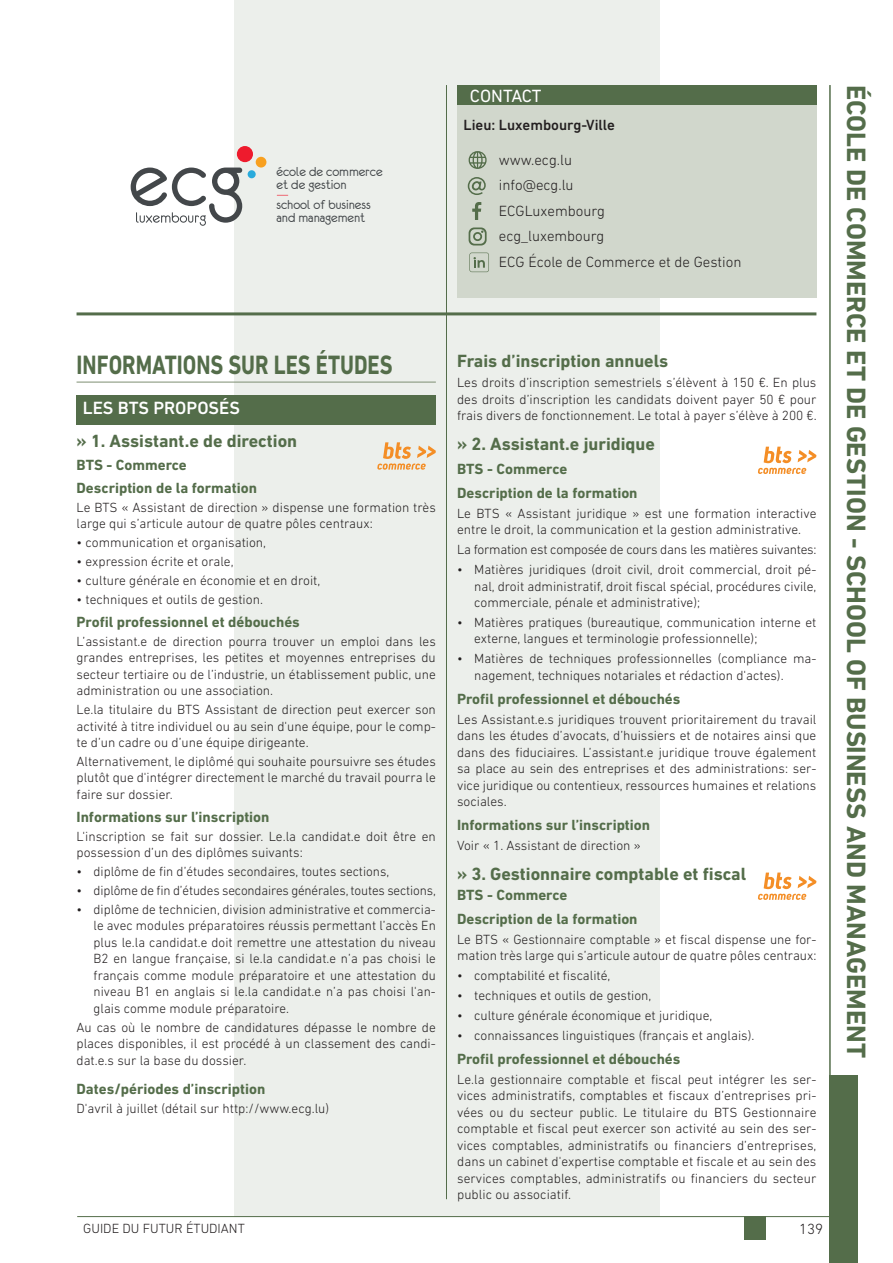
<style>
.page{position:relative;width:893px;height:1263px;background:#fff}
.page>*{position:absolute;margin:0;border:0;box-sizing:border-box;transform-origin:0 0}
.t1{font:700 27px "DIN Next LT Pro";color:#546d4a}
.t2{font:700 27px "DIN Next LT Pro";color:#546d4a;scale:.8 1}
.t3{font:700 18px "DIN Next LT Pro";color:#546d4a}
.t4{font:500 18px "DIN Next LT Pro";color:#fff}
.t5{font:18px "DIN Next LT Pro";letter-spacing:-.01em;color:#fff}
.t6{font:700 15px/24.2px "DIN Next LT Pro";color:#546d4a}
.t7{font:300 15px/25.5px "DIN Next LT Pro";color:#231f20}
.t8{font:500 15px "DIN Next LT Pro";color:#231f20}
.t9{font:14.55px/13.4px "Eurofurenceregular";color:#43474a}
.t10{font:300 13.5px/16.5px "DIN Next LT Pro";color:#231f20;text-align:justify}
.t11{font:300 13.5px "DIN Next LT Pro";letter-spacing:-.02em;color:#231f20}
</style>
<div class="page">
<div style="left:234px;top:0;width:425px;height:1216px;background:#ecefeb"></div>
<hr style="left:829px;top:85px;width:2px;height:1178px;background:#546d4a">
<div style="left:744px;top:1216px;width:21px;height:24px;background:#546d4a"></div>
<hr style="left:77px;top:1216px;width:667px;height:1px;background:#546d4a">
<hr style="left:765px;top:1216px;width:64px;height:1px;background:#546d4a">
<hr style="left:446px;top:85px;width:1px;height:1114px;background:#546d4a">
<div style="left:829px;top:1076px;width:28px;height:187px;background:#546d4a"></div>
<div style="left:237px;top:146px;width:16px;height:16px;background:#ee1b2d;border-radius:50%"></div>
<div style="left:256px;top:157px;width:10px;height:11px;background:#f8a01f;border-radius:50%"></div>
<div style="left:248px;top:170px;width:8px;height:8px;background:#2aabdc;border-radius:50%"></div>
<svg style="left:131px;top:168px;width:111px;height:58px"></svg>
<hr style="left:77px;top:312px;width:739px;height:3px;background:#546d4a">
<hr style="left:77px;top:382px;width:359px;height:1px;background:#7d8e72">
<svg style="left:377px;top:442px;width:59px;height:28px"></svg>
<svg style="left:758px;top:447px;width:58px;height:27px"></svg>
<svg style="left:758px;top:872px;width:58px;height:28px"></svg>
<div style="left:457px;top:85px;width:359px;height:21px;background:#546d4a"></div>
<div style="left:457px;top:106px;width:359px;height:192px;background:#d1d7cc"></div>
<div style="left:77px;top:395px;width:359px;height:30px;background:#546d4a"></div>
<svg style="left:469px;top:151px;width:18px;height:18px"></svg>
<svg style="left:468px;top:177px;width:18px;height:18px"></svg>
<svg style="left:472px;top:202px;width:9px;height:18px"></svg>
<svg style="left:469px;top:227px;width:18px;height:18px"></svg>
<svg style="left:469px;top:253px;width:20px;height:19px"></svg>
<h2 class="t5" style="left:470px;top:86px;width:73px">CONTACT</h2>
<p class="t9" style="left:277px;top:165px;width:108px">école de commerce et de gestion</p>
<p class="t9" style="left:277px;top:198px;width:96px">school of business and management</p>
<p class="t8" style="left:463px;top:116px;width:153px">Lieu: Luxembourg-Ville</p>
<p class="t7" style="left:499px;top:147px;width:244px">www.ecg.lu<br>info@ecg.lu<br>ECGLuxembourg<br>ecg_luxembourg<br>ECG École de Commerce et de Gestion</p>
<h1 class="t2" style="left:77px;top:349px;width:397px">INFORMATIONS SUR LES ÉTUDES</h1>
<h2 class="t4" style="left:83px;top:398px;width:159px">LES BTS PROPOSÉS</h2>
<h2 class="t3" style="left:77px;top:430px;width:222px">» 1. Assistant.e de direction</h2>
<p class="t6" style="left:77px;top:453px;width:182px;line-height:23.1px">BTS - Commerce<br>Description de la formation</p>
<p class="t10" style="left:77px;top:499px;width:361px">Le BTS « Assistant de direction » dispense une formation très large qui s’articule autour de quatre pôles centraux:</p>
<p class="t10" style="left:77px;top:534px;width:191px">• communication et organisation,</p>
<p class="t10" style="left:77px;top:553px;width:159px">• expression écrite et orale,</p>
<p class="t10" style="left:77px;top:572px;width:245px">• culture générale en économie et en droit,</p>
<p class="t10" style="left:77px;top:591px;width:188px">• techniques et outils de gestion.</p>
<p class="t6" style="left:77px;top:609px;width:225px">Profil professionnel et débouchés</p>
<p class="t10" style="left:77px;top:633px;width:361px">L’assistant.e de direction pourra trouver un emploi dans les grandes entreprises, les petites et moyennes entreprises du secteur tertiaire ou de l’industrie, un établissement public, une administration ou une association.</p>
<p class="t10" style="left:77px;top:701px;width:361px">Le.la titulaire du BTS Assistant de direction peut exercer son activité à titre individuel ou au sein d'une équipe, pour le comp&shy;te d’un cadre ou d’une équipe dirigeante.</p>
<p class="t10" style="left:77px;top:753px;width:361px">Alternativement, le diplômé qui souhaite poursuivre ses études plutôt que d'intégrer directement le marché du travail pourra le faire sur dossier.</p>
<p class="t6" style="left:77px;top:805px;width:194px">Informations sur l’inscription</p>
<p class="t10" style="left:77px;top:828px;width:361px">L'inscription se fait sur dossier. Le.la candidat.e doit être en possession d’un des diplômes suivants:</p>
<p class="t10" style="left:77px;top:863px;width:314px">• diplôme de fin d’études secondaires, toutes sections,</p>
<p class="t10" style="left:77px;top:882px;width:361px">• diplôme de fin d’études secondaires générales, toutes sections,</p>
<p class="t10" style="left:94px;top:901px;width:344px;text-indent:-17px">• diplôme de technicien, division administrative et commercia&shy;le avec modules préparatoires réussis permettant l’accès En plus le.la candidat.e doit remettre une attestation du niveau B2 en langue française, si le.la candidat.e n’a pas choisi le français comme module préparatoire et une attestation du niveau B1 en anglais si le.la candidat.e n’a pas choisi l'an&shy;glais comme module préparatoire.</p>
<p class="t10" style="left:77px;top:1019px;width:361px">Au cas où le nombre de candidatures dépasse le nombre de places disponibles, il est procédé à un classement des candi&shy;dat.e.s sur la base du dossier.</p>
<p class="t6" style="left:77px;top:1076px;width:190px">Dates/périodes d’inscription</p>
<p class="t10" style="left:77px;top:1099px;width:254px">D'avril à juillet (détail sur http://www.ecg.lu)</p>
<h2 class="t3" style="left:457px;top:351px;width:213px">Frais d’inscription annuels</h2>
<p class="t10" style="left:457px;top:374px;width:361px">Les droits d’inscription semestriels s’élèvent à 150 €. En plus des droits d’inscription les candidats doivent payer 50 € pour frais divers de fonctionnement. Le total à payer s’élève à 200 €.</p>
<h2 class="t3" style="left:457px;top:433px;width:199px">» 2. Assistant.e juridique</h2>
<p class="t6" style="left:457px;top:457px;width:182px">BTS - Commerce<br>Description de la formation</p>
<p class="t10" style="left:457px;top:505px;width:361px">Le BTS « Assistant juridique » est une formation interactive entre le droit, la communication et la gestion administrative.</p>
<p class="t11" style="left:457px;top:542px;width:361px">La formation est composée de cours dans les matières suivantes:</p>
<p class="t10" style="left:474px;top:561px;width:344px;text-indent:-17px">• Matières juridiques (droit civil, droit commercial, droit pé&shy;nal, droit administratif, droit fiscal spécial, procédures civile, commerciale, pénale et administrative);</p>
<p class="t10" style="left:474px;top:614px;width:344px;text-indent:-17px">• Matières pratiques (bureautique, communication interne et externe, langues et terminologie professionnelle);</p>
<p class="t10" style="left:474px;top:650px;width:344px;text-indent:-17px">• Matières de techniques professionnelles (compliance ma&shy;nagement, techniques notariales et rédaction d'actes).</p>
<p class="t6" style="left:457px;top:687px;width:225px">Profil professionnel et débouchés</p>
<p class="t10" style="left:457px;top:711px;width:361px">Les Assistant.e.s juridiques trouvent prioritairement du travail dans les études d’avocats, d’huissiers et de notaires ainsi que dans des fiduciaires. L’assistant.e juridique trouve également sa place au sein des entreprises et des administrations: ser&shy;vice juridique ou contentieux, ressources humaines et relations sociales.</p>
<p class="t6" style="left:457px;top:813px;width:194px">Informations sur l’inscription</p>
<p class="t10" style="left:457px;top:837px;width:185px">Voir « 1. Assistant de direction »</p>
<h2 class="t3" style="left:457px;top:863px;width:291px">» 3. Gestionnaire comptable et fiscal</h2>
<p class="t6" style="left:457px;top:883px;width:182px">BTS - Commerce<br>Description de la formation</p>
<p class="t10" style="left:457px;top:931px;width:361px">Le BTS « Gestionnaire comptable » et fiscal dispense une for&shy;mation très large qui s’articule autour de quatre pôles centraux:</p>
<p class="t10" style="left:457px;top:967px;width:155px">• comptabilité et fiscalité,</p>
<p class="t10" style="left:457px;top:987px;width:196px">• techniques et outils de gestion,</p>
<p class="t10" style="left:457px;top:1007px;width:257px">• culture générale économique et juridique,</p>
<p class="t10" style="left:457px;top:1027px;width:299px">• connaissances linguistiques (français et anglais).</p>
<p class="t6" style="left:457px;top:1046px;width:225px">Profil professionnel et débouchés</p>
<p class="t10" style="left:457px;top:1071px;width:361px">Le.la gestionnaire comptable et fiscal peut intégrer les ser&shy;vices administratifs, comptables et fiscaux d’entreprises pri&shy;vées ou du secteur public. Le titulaire du BTS Gestionnaire comptable et fiscal peut exercer son activité au sein des ser&shy;vices comptables, administratifs ou financiers d’entreprises, dans un cabinet d'expertise comptable et fiscale et au sein des services comptables, administratifs ou financiers du secteur public ou associatif.</p>
<p class="t10" style="left:83px;top:1220px;width:163px">GUIDE DU FUTUR ÉTUDIANT</p>
<p class="t7" style="left:799px;top:1216px;width:25px">139</p>
<h1 class="t1" style="left:872px;top:85px;width:974px;rotate:90deg">ÉCOLE DE COMMERCE ET DE GESTION - SCHOOL OF BUSINESS AND MANAGEMENT</h1>
</div>
